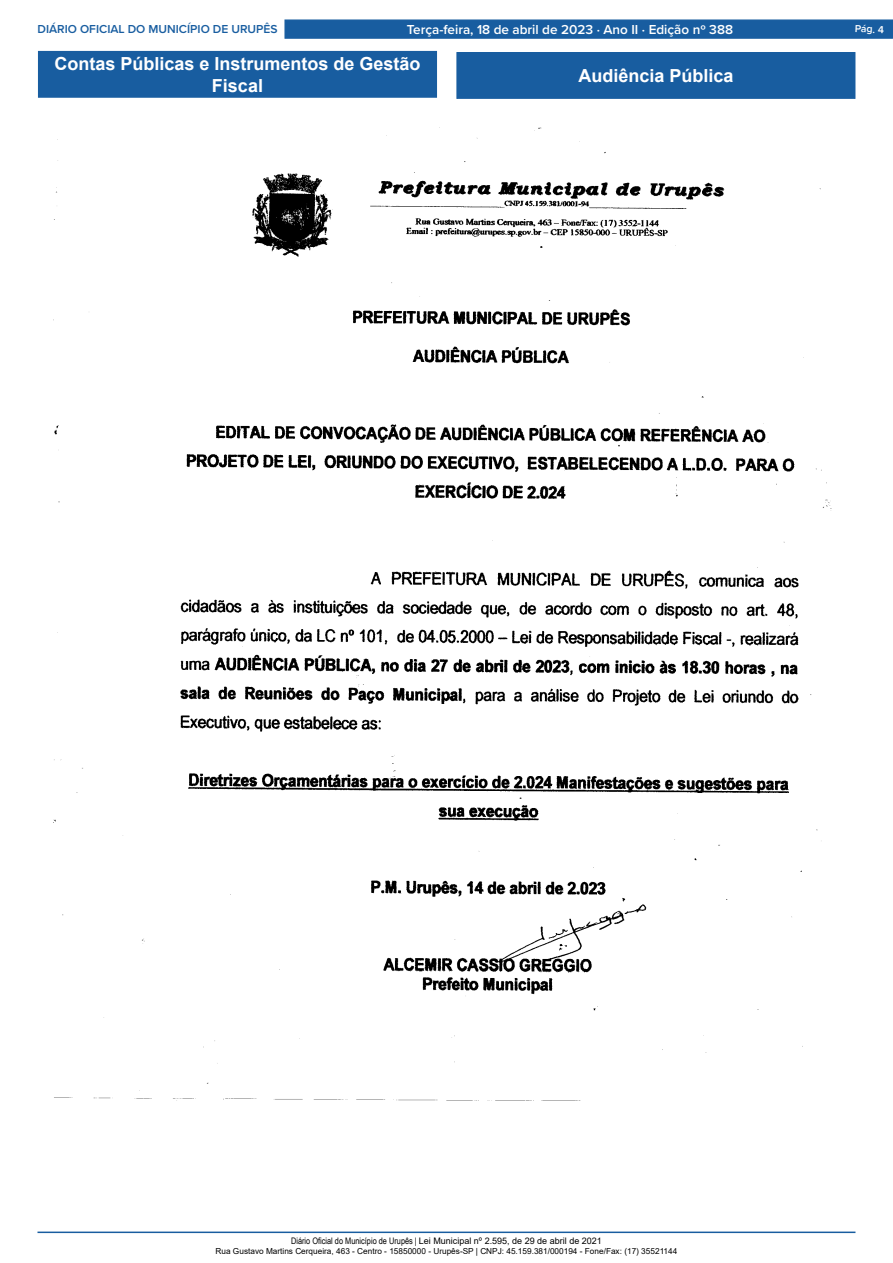
<style>
.page{position:relative;width:893px;height:1263px;background:#fff}
.page>*{position:absolute;margin:0;border:0;box-sizing:border-box;transform-origin:0 0}
.t1{font:700 18px/21.6px "Arial";color:#fff;text-align:center}
.t2{font:600 13.5px "Proxima Nova";color:#fff}
.t3{font:600 12px "Proxima Nova";color:#185da0}
.t4{font:600 10.5px "Proxima Nova";color:#fff}
.t5{font:9px "Arial";color:#000}
.t6{font:8.25px "Arial";color:#000}
.s1{font-family:"Arial Narrow"}
</style>
<div class="page">
<hr style="left:38px;top:1231px;width:817px;height:2px;background:#185da0">
<div style="left:284px;top:19px;width:609px;height:20px;background:#185da0;border:1px solid #185da0"></div>
<div style="left:39px;top:51px;width:397px;height:46px;background:#185da0"></div>
<div style="left:38px;top:51px;width:399px;height:47px;border:1px solid #185da0"></div>
<div style="left:457px;top:53px;width:398px;height:45px;background:#185da0"></div>
<div style="left:456px;top:52px;width:399px;height:47px;border:1px solid #185da0"></div>
<img style="left:54px;top:128px;width:778px;height:973px">
<h3 class="t3" style="left:38px;top:20px;width:242px">DIÁRIO OFICIAL DO MUNICÍPIO DE URUPÊS</h3>
<h2 class="t2" style="left:407px;top:19px;width:328px">Terça-feira, 18 de abril de 2023 ⋅ Ano II ⋅ Edição nº 388</h2>
<p class="t4" style="left:855px;top:21px;width:31px;rotate:2deg">Pág. 4</p>
<p class="t1" style="left:54px;top:53px;width:368px">Contas Públicas e Instrumentos de Gestão<br>Fiscal</p>
<p class="t1" style="left:578px;top:65px;width:157px">Audiência Pública</p>
<p class="t5" style="left:291px;top:1235px;width:312px"><span class="s1">Diário Oficial do Município de Urupês |</span> Lei Municipal nº 2.595, de 29 de abril de 2021</p>
<p class="t6" style="left:216px;top:1245px;width:463px">Rua Gustavo Martins Cerqueira, 463 - Centro - 15850000 - Urupês-SP | CNPJ: 45.159.381/000194 - Fone/Fax: (17) 35521144</p>
</div>
